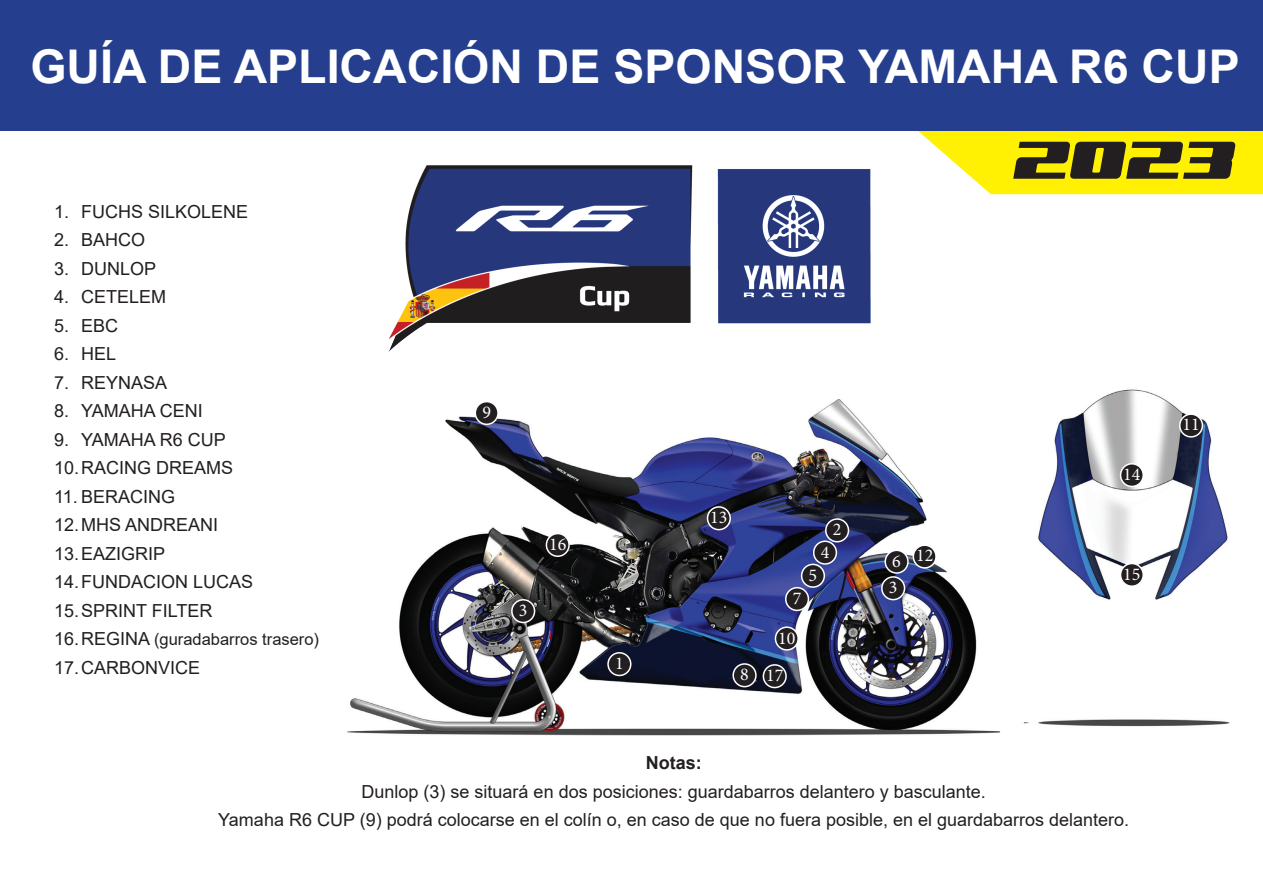
<style>
.page{position:relative;width:1263px;height:893px;background:#fff}
.page>*{position:absolute;margin:0;border:0;box-sizing:border-box;transform-origin:0 0}
.t1{font:54.6px "Benn Free";color:#231f20}
.t2{font:700 46.5px "Arial";color:#fff}
.t3{font:18px/28.5px "Arial";color:#231f20}
.t4{font:18px "Minion Pro";color:#fff}
.t5{font:700 18px "Arial";color:#231f20}
.t6{font:16.5px "Arial";color:#231f20}
.s1{font-size:18px}
</style>
<div class="page">
<img style="left:85px;top:130px;width:1178px;height:606px">
<svg style="left:912px;top:130px;width:351px;height:64px;background:#fbef21"></svg>
<div style="left:0;top:0;width:1263px;height:130px;background:#253f8e"></div>
<div style="left:608px;top:653px;width:23px;height:22px;background:#231f20;border-radius:50%"></div>
<div style="left:607px;top:652px;width:24px;height:24px;border:2px solid #fff;border-radius:50%"></div>
<div style="left:826px;top:519px;width:22px;height:23px;background:#231f20;border-radius:50%"></div>
<div style="left:825px;top:518px;width:24px;height:24px;border:2px solid #fff;border-radius:50%"></div>
<div style="left:882px;top:577px;width:22px;height:23px;background:#231f20;border-radius:50%"></div>
<div style="left:881px;top:576px;width:24px;height:24px;border:2px solid #fff;border-radius:50%"></div>
<div style="left:512px;top:600px;width:23px;height:22px;background:#231f20;border-radius:50%"></div>
<div style="left:511px;top:599px;width:24px;height:24px;border:2px solid #fff;border-radius:50%"></div>
<div style="left:814px;top:541px;width:22px;height:23px;background:#231f20;border-radius:50%"></div>
<div style="left:813px;top:540px;width:24px;height:25px;border:2px solid #fff;border-radius:50%"></div>
<div style="left:802px;top:564px;width:22px;height:23px;background:#231f20;border-radius:50%"></div>
<div style="left:801px;top:564px;width:24px;height:24px;border:2px solid #fff;border-radius:50%"></div>
<div style="left:885px;top:550px;width:23px;height:23px;background:#231f20;border-radius:50%"></div>
<div style="left:884px;top:550px;width:25px;height:24px;border:2px solid #fff;border-radius:50%"></div>
<div style="left:786px;top:588px;width:22px;height:22px;background:#231f20;border-radius:50%"></div>
<div style="left:785px;top:587px;width:24px;height:24px;border:2px solid #fff;border-radius:50%"></div>
<div style="left:733px;top:664px;width:23px;height:23px;background:#231f20;border-radius:50%"></div>
<div style="left:732px;top:663px;width:25px;height:24px;border:2px solid #fff;border-radius:50%"></div>
<div style="left:475px;top:402px;width:23px;height:22px;background:#231f20;border-radius:50%"></div>
<div style="left:475px;top:401px;width:24px;height:24px;border:2px solid #fff;border-radius:50%"></div>
<div style="left:775px;top:627px;width:23px;height:23px;background:#231f20;border-radius:50%"></div>
<div style="left:775px;top:626px;width:24px;height:25px;border:2px solid #fff;border-radius:50%"></div>
<div style="left:1180px;top:414px;width:22px;height:23px;background:#231f20;border-radius:50%"></div>
<div style="left:1179px;top:413px;width:24px;height:25px;border:2px solid #fff;border-radius:50%"></div>
<div style="left:913px;top:545px;width:23px;height:23px;background:#231f20;border-radius:50%"></div>
<div style="left:912px;top:544px;width:25px;height:25px;border:2px solid #fff;border-radius:50%"></div>
<div style="left:707px;top:507px;width:23px;height:23px;background:#231f20;border-radius:50%"></div>
<div style="left:707px;top:506px;width:24px;height:24px;border:2px solid #fff;border-radius:50%"></div>
<div style="left:1120px;top:464px;width:23px;height:22px;background:#231f20;border-radius:50%"></div>
<div style="left:1120px;top:463px;width:24px;height:24px;border:2px solid #fff;border-radius:50%"></div>
<div style="left:1120px;top:563px;width:23px;height:23px;background:#231f20;border-radius:50%"></div>
<div style="left:1120px;top:563px;width:24px;height:24px;border:2px solid #fff;border-radius:50%"></div>
<div style="left:546px;top:534px;width:23px;height:22px;background:#231f20;border-radius:50%"></div>
<div style="left:546px;top:533px;width:24px;height:24px;border:2px solid #fff;border-radius:50%"></div>
<div style="left:763px;top:665px;width:23px;height:23px;background:#231f20;border-radius:50%"></div>
<div style="left:763px;top:664px;width:24px;height:24px;border:2px solid #fff;border-radius:50%"></div>
<img style="left:384px;top:160px;width:495px;height:193px">
<h2 class="t2" style="left:30px;top:34px;width:1211px">GUÍA DE APLICACIÓN DE SPONSOR YAMAHA R6 CUP</h2>
<p class="t3" style="left:54px;top:197px;width:196px">1. FUCHS SILKOLENE</p>
<p class="t3" style="left:54px;top:226px;width:93px">2. BAHCO</p>
<p class="t3" style="left:54px;top:254px;width:104px">3. DUNLOP</p>
<p class="t3" style="left:54px;top:283px;width:114px">4. CETELEM</p>
<p class="t3" style="left:54px;top:311px;width:66px">5. EBC</p>
<p class="t3" style="left:54px;top:340px;width:64px">6. HEL</p>
<p class="t3" style="left:54px;top:368px;width:115px">7. REYNASA</p>
<p class="t3" style="left:54px;top:397px;width:150px">8. YAMAHA CENI</p>
<p class="t3" style="left:54px;top:425px;width:181px">9. YAMAHA R6 CUP<br>10.RACING DREAMS</p>
<p class="t3" style="left:54px;top:482px;width:201px">11. BERACING<br>12.MHS ANDREANI<br>13.EAZIGRIP<br>14.FUNDACION LUCAS<br>15.SPRINT FILTER</p>
<p class="t6" style="left:54px;top:628px;width:267px"><span class="s1">16.REGINA</span> (guradabarros trasero)</p>
<p class="t3" style="left:54px;top:653px;width:148px">17.CARBONVICE</p>
<h1 class="t1" style="left:1013px;top:137px;width:224px">2023</h1>
<p class="t4" style="left:482px;top:400px;width:10px">9</p>
<p class="t4" style="left:519px;top:598px;width:10px">3</p>
<p class="t4" style="left:549px;top:532px;width:19px">16</p>
<p class="t4" style="left:615px;top:651px;width:10px">1</p>
<p class="t4" style="left:710px;top:505px;width:19px">13</p>
<p class="t4" style="left:740px;top:662px;width:10px">8</p>
<p class="t4" style="left:793px;top:586px;width:10px">7</p>
<p class="t4" style="left:833px;top:517px;width:10px">2</p>
<p class="t4" style="left:821px;top:540px;width:10px">4</p>
<p class="t4" style="left:809px;top:563px;width:10px">5</p>
<p class="t4" style="left:778px;top:626px;width:19px">10</p>
<p class="t4" style="left:766px;top:663px;width:19px">17</p>
<p class="t4" style="left:892px;top:549px;width:10px">6</p>
<p class="t4" style="left:889px;top:575px;width:10px">3</p>
<p class="t4" style="left:916px;top:544px;width:19px">12</p>
<p class="t4" style="left:1123px;top:462px;width:19px">14</p>
<p class="t4" style="left:1123px;top:562px;width:19px">15</p>
<p class="t4" style="left:1182px;top:413px;width:19px">11</p>
<p class="t5" style="left:646px;top:750px;width:57px">Notas:</p>
<p class="t3" style="left:218px;top:777px;width:912px;text-align:center">Dunlop (3) se situará en dos posiciones: guardabarros delantero y basculante.<br>Yamaha R6 CUP (9) podrá colocarse en el colín o, en caso de que no fuera posible, en el guardabarros delantero.</p>
</div>
